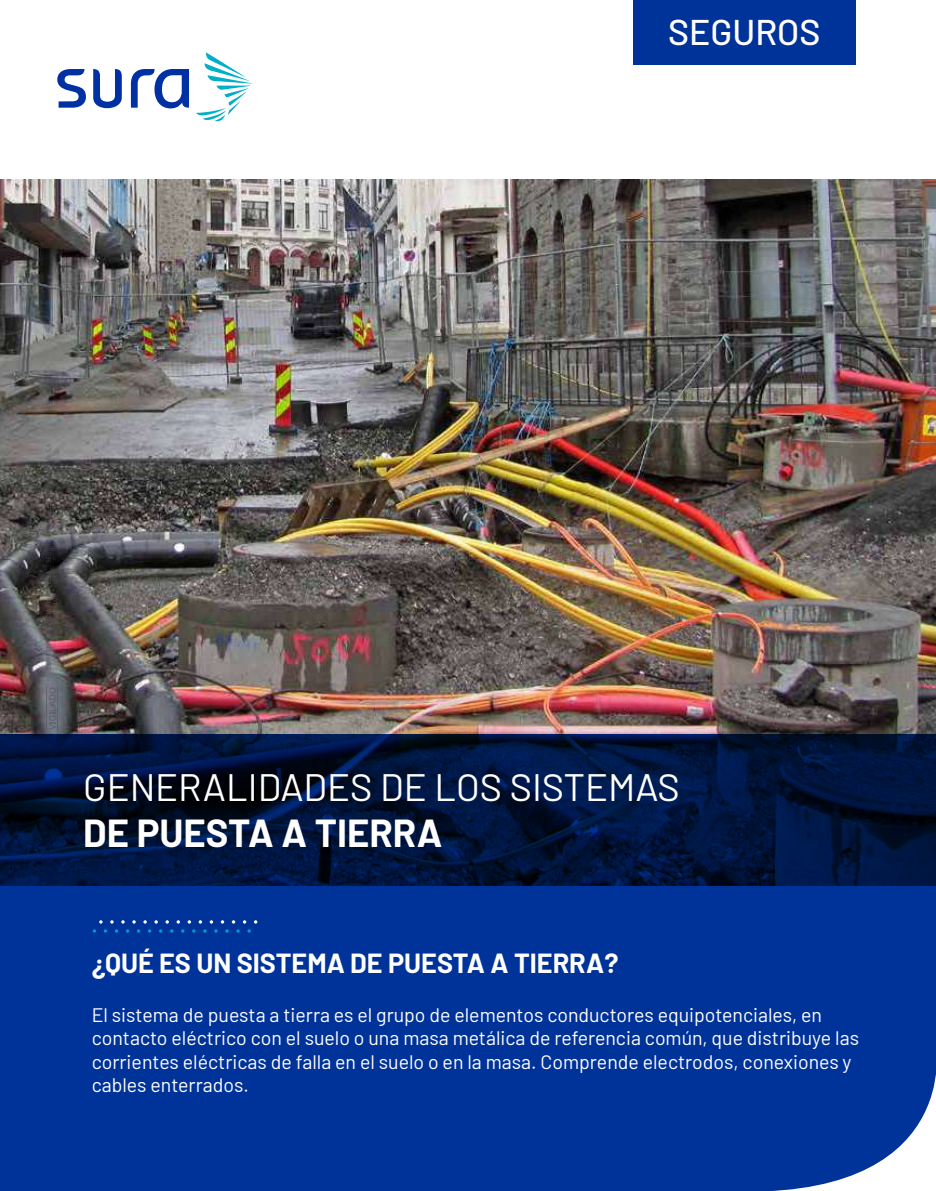
<style>
.page{position:relative;width:936px;height:1191px;background:#fff}
.page>*{position:absolute;margin:0;border:0;box-sizing:border-box;transform-origin:0 0}
.t1{font:38.1px "Barlow";color:#fff}
.t2{font:700 38.1px "Barlow";color:#fff}
.t3{font:500 35.7px "Barlow";color:#fff}
.t4{font:700 27px "Barlow";color:#fff}
.t5{font:19.5px/23.4px "Barlow";color:#fff}
</style>
<div class="page">
<img style="left:0;top:180px;width:935px;height:554px">
<svg style="left:57px;top:69px;width:132px;height:39px"></svg>
<svg style="left:196px;top:53px;width:56px;height:69px"></svg>
<svg style="left:0;top:734px;width:935px;height:457px;background:#002777"></svg>
<svg style="left:214px;top:929px;width:4px;height:3px"></svg>
<svg style="left:225px;top:929px;width:4px;height:3px"></svg>
<svg style="left:236px;top:929px;width:4px;height:3px"></svg>
<svg style="left:247px;top:929px;width:4px;height:3px"></svg>
<svg style="left:99px;top:920px;width:4px;height:3px"></svg>
<svg style="left:110px;top:920px;width:4px;height:3px"></svg>
<svg style="left:121px;top:920px;width:4px;height:3px"></svg>
<svg style="left:132px;top:920px;width:4px;height:3px"></svg>
<svg style="left:143px;top:920px;width:4px;height:3px"></svg>
<svg style="left:154px;top:920px;width:4px;height:3px"></svg>
<svg style="left:165px;top:920px;width:4px;height:3px"></svg>
<svg style="left:176px;top:920px;width:4px;height:3px"></svg>
<svg style="left:46px;top:570px;width:12px;height:99px"></svg>
<svg style="left:49px;top:687px;width:7px;height:43px"></svg>
<hr style="left:46px;top:687px;width:1px;height:43px;background:#52565b">
<hr style="left:57px;top:687px;width:1px;height:43px;background:#52565b">
<svg style="left:46px;top:444px;width:5px;height:119px"></svg>
<div style="left:633px;top:0;width:222px;height:65px;background:#039"></div>
<svg style="left:722px;top:1044px;width:213px;height:147px;background:#224ea6"></svg>
<h2 class="t3" style="left:668px;top:6px;width:154px">SEGUROS</h2>
<h1 class="t1" style="left:83px;top:759px;width:598px">GENERALIDADES DE LOS SISTEMAS</h1>
<h1 class="t2" style="left:83px;top:805px;width:360px">DE PUESTA A TIERRA</h1>
<h3 class="t4" style="left:92px;top:943px;width:528px">¿QUÉ ES UN SISTEMA DE PUESTA A TIERRA?</h3>
<p class="t5" style="left:92px;top:1001px;width:768px">El sistema de puesta a tierra es el grupo de elementos conductores equipotenciales, en contacto eléctrico con el suelo o una masa metálica de referencia común, que distribuye las corrientes eléctricas de falla en el suelo o en la masa. Comprende electrodos, conexiones y cables enterrados.</p>
</div>
